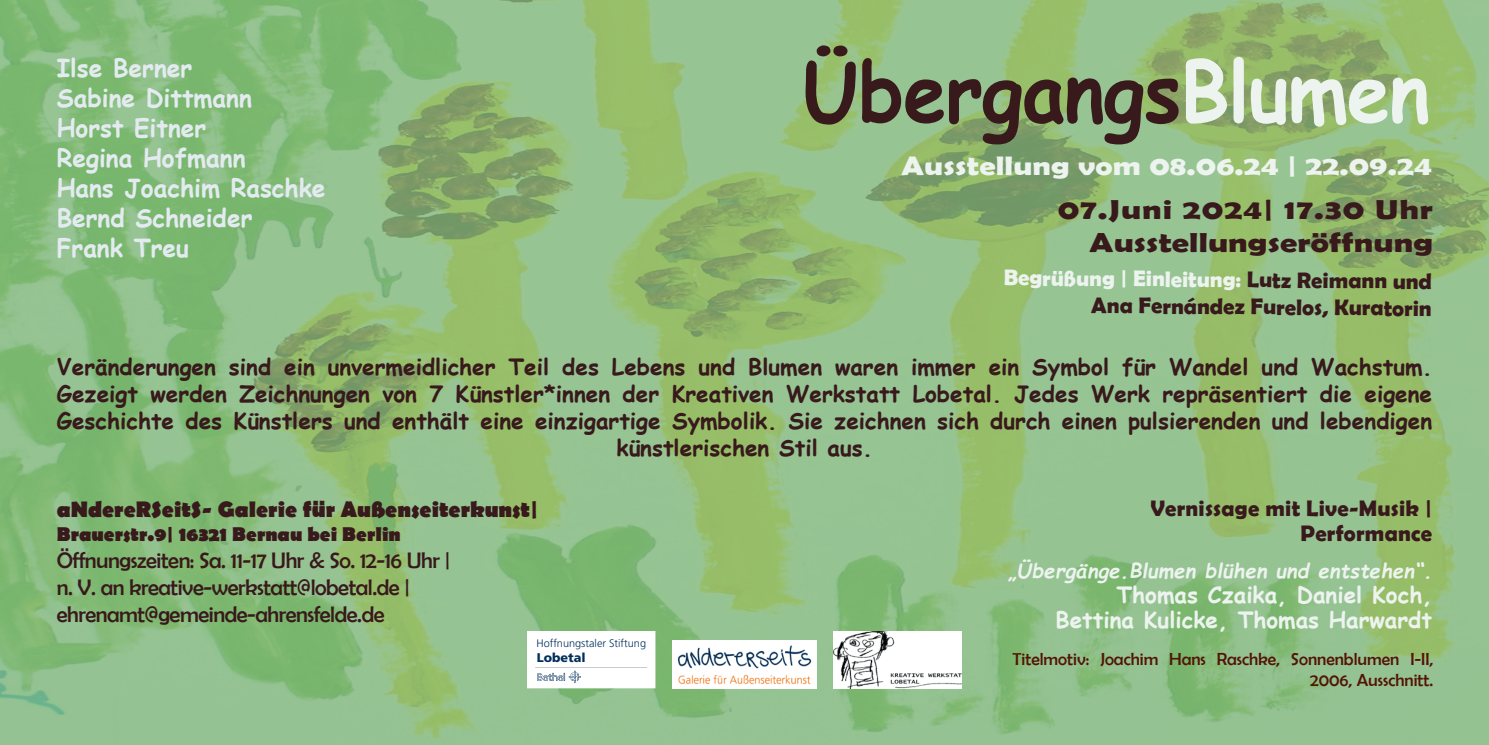
<style>
.page{position:relative;width:1489px;height:745px;background:#fff}
.page>*{position:absolute;margin:0;border:0;box-sizing:border-box;transform-origin:0 0}
.t1{font:700 82.5px "Comic Sans MS";letter-spacing:-.01em;color:#38191c;scale:.93 1}
.t2{font:700 27.5px/33px "Berlin Sans FB Demi";letter-spacing:.005em;color:#38191c;text-align:right;scale:1.25 1}
.t3{font:700 26.75px "Berlin Sans FB Demi";letter-spacing:.005em;color:#edf3ef;scale:1.21 1}
.t4{font:700 25px/30px "Comic Sans MS";color:#e3ebf1}
.t5{font:700 22.5px/27px "Comic Sans MS";color:#38191c;text-align:center}
.t6{font:22.5px/27px "Berlin Sans FB";letter-spacing:-.02em;color:#38191c}
.t7{font:700 22.5px/28.2px "Berlin Sans FB Demi";letter-spacing:-.01em;color:#38191c;text-align:right}
.t8{font:700 22.5px/25px "Comic Sans MS";color:#edf3ef;text-align:right}
.t9{font:700 22.5px "Berlin Sans FB";color:#38191c}
.t10{font:700 22.5px/25px "Berlin Sans FB Demi";letter-spacing:.01em;color:#38191c;text-align:right}
.t11{font:italic 700 20px "Comic Sans MS";letter-spacing:.01em;color:#edf3ef}
.t12{font:700 20px "Berlin Sans FB";color:#38191c}
.t13{font:17.5px/21px "Berlin Sans FB";color:#531405;text-align:right}
.t14{font:900 12.5px "Frutiger LT Std";color:#002f5b}
.t15{font:300 11px "Frutiger LT Std";color:#002f5b}
.s1{color:#edf3ef}
</style>
<div class="page">
<img style="left:0;top:0;width:1488px;height:744px">
<img style="left:833px;top:630px;width:128px;height:57px">
<img style="left:672px;top:639px;width:144px;height:48px">
<div style="left:527px;top:631px;width:128px;height:56px;background:#fff"></div>
<div style="left:527px;top:630px;width:128px;height:57px;border:1px solid #fff"></div>
<svg style="left:535px;top:667px;width:112px;height:15px"></svg>
<p class="t4" style="left:57px;top:52px;width:270px">Ilse Berner<br>Sabine Dittmann<br>Horst Eitner<br>Regina Hofmann<br>Hans Joachim Raschke<br>Bernd Schneider<br>Frank Treu</p>
<h1 class="t1" style="left:802px;top:31px;width:675px">Übergangs<span class="s1">Blumen</span></h1>
<p class="t3" style="left:901px;top:150px;width:440px">Ausstellung vom 08.06.24 | 22.09.24</p>
<p class="t2" style="left:1057px;top:193px;width:302px">07.Juni 2024| 17.30 Uhr<br>Ausstellungseröffnung</p>
<p class="t7" style="left:1003px;top:264px;width:430px"><span class="s1">Begrüßung | Einleitung:</span> Lutz Reimann und<br>Ana Fernández Furelos, Kuratorin</p>
<p class="t5" style="left:57px;top:352px;width:1376px">Veränderungen sind ein unvermeidlicher Teil des Lebens und Blumen waren immer ein Symbol für Wandel und Wachstum.<br>Gezeigt werden Zeichnungen von 7 Künstler*innen der Kreativen Werkstatt Lobetal. Jedes Werk repräsentiert die eigene Geschichte des Künstlers und enthält eine einzigartige Symbolik. Sie zeichnen sich durch einen pulsierenden und lebendigen künstlerischen Stil aus.</p>
<p class="t9" style="left:57px;top:496px;width:483px">aNdereRSeitS- Galerie für Außenseiterkunst|</p>
<p class="t12" style="left:57px;top:522px;width:345px">Brauerstr.9| 16321 Bernau bei Berlin</p>
<p class="t6" style="left:57px;top:546px;width:395px">Öffnungszeiten: Sa. 11-17 Uhr &amp; So. 12-16 Uhr | n. V. an kreative-werkstatt@lobetal.de | ehrenamt@gemeinde-ahrensfelde.de</p>
<p class="t15" style="left:536px;top:636px;width:111px">Hoffnungstaler Stiftung</p>
<p class="t14" style="left:536px;top:649px;width:50px">Lobetal</p>
<p class="t10" style="left:1150px;top:495px;width:283px">Vernissage mit Live-Musik |<br>Performance</p>
<p class="t11" style="left:1008px;top:556px;width:425px">„Übergänge.Blumen blühen und entstehen“.</p>
<p class="t8" style="left:1055px;top:581px;width:378px">Thomas Czaika, Daniel Koch,<br>Bettina Kulicke, Thomas Harwardt</p>
<p class="t13" style="left:1012px;top:647px;width:422px">Titelmotiv: Joachim Hans Raschke, Sonnenblumen I-II,<br>2006, Ausschnitt.</p>
</div>
